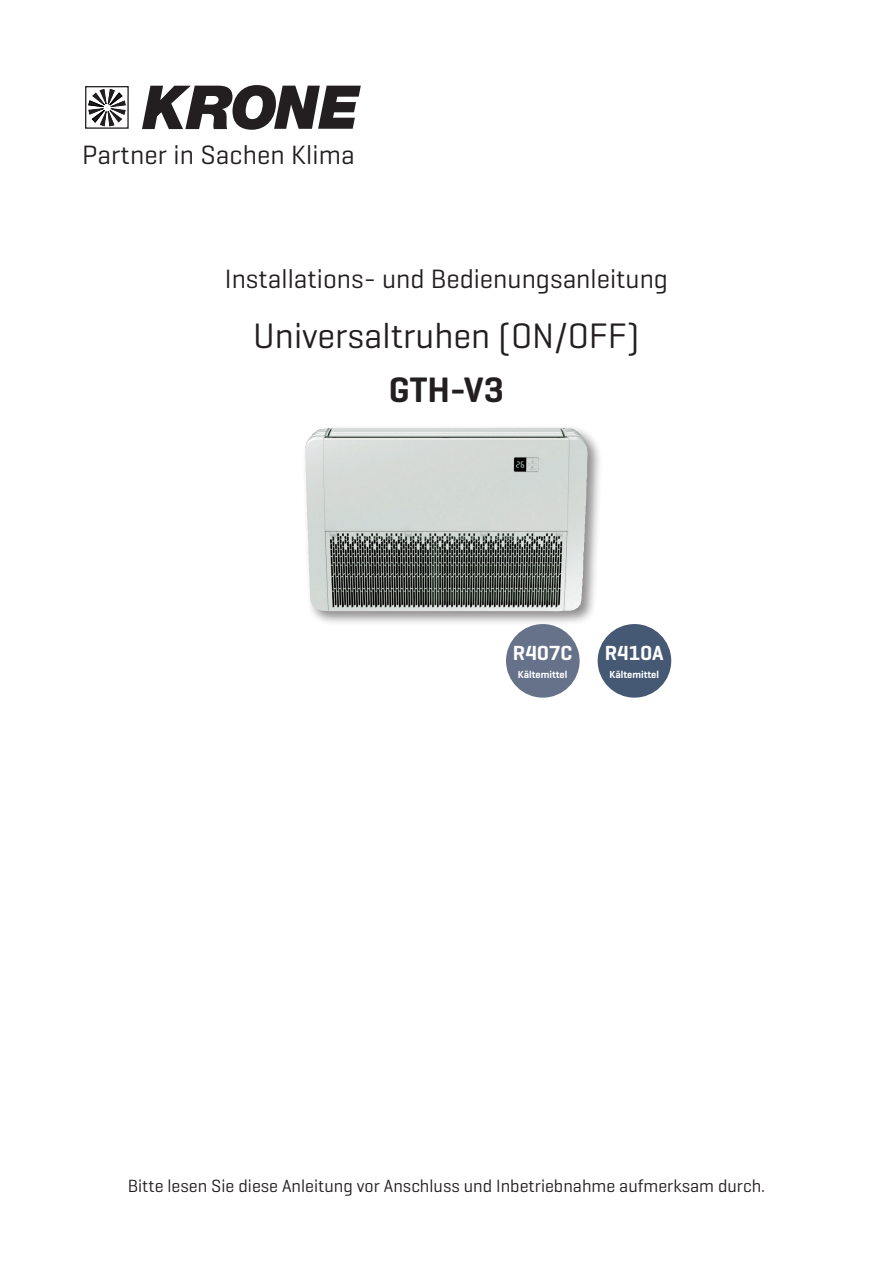
<style>
.page{position:relative;width:893px;height:1263px;background:#fff}
.page>*{position:absolute;margin:0;border:0;box-sizing:border-box;transform-origin:0 0}
.t1{font:36px "Geogrotesque";color:#231f20}
.t2{font:600 36px "Geogrotesque";color:#231f20}
.t3{font:27px "Geogrotesque";color:#231f20}
.t4{font:600 20.85px "Geogrotesque";color:#fff}
.t5{font:18px "Geogrotesque";color:#231f20}
.t6{font:600 10.35px "Geogrotesque";color:#fff}
</style>
<div class="page">
<div style="left:85px;top:86px;width:44px;height:43px;border:1px solid #231f20"></div>
<svg style="left:142px;top:85px;width:219px;height:45px"></svg>
<svg style="left:88px;top:89px;width:38px;height:38px"></svg>
<div style="left:302px;top:424px;width:301px;height:202px;background:#231f20;opacity:.5"></div>
<img style="left:305px;top:426px;width:283px;height:186px">
<div style="left:506px;top:624px;width:74px;height:74px;background:#66728a;border-radius:50%"></div>
<div style="left:598px;top:624px;width:73px;height:74px;background:#455974;border-radius:50%"></div>
<h2 class="t3" style="left:82px;top:138px;width:274px">Partner in Sachen Klima</h2>
<h2 class="t3" style="left:225px;top:262px;width:445px">Installations- und Bedienungsanleitung</h2>
<h1 class="t1" style="left:253px;top:313px;width:388px">Universaltruhen (ON/OFF)</h1>
<h1 class="t2" style="left:389px;top:367px;width:117px">GTH-V3</h1>
<p class="t4" style="left:513px;top:640px;width:61px">R407C</p>
<p class="t6" style="left:518px;top:668px;width:51px">Kältemittel</p>
<p class="t4" style="left:605px;top:640px;width:61px">R410A</p>
<p class="t6" style="left:609px;top:668px;width:51px">Kältemittel</p>
<p class="t5" style="left:128px;top:1174px;width:639px">Bitte lesen Sie diese Anleitung vor Anschluss und Inbetriebnahme aufmerksam durch.</p>
</div>
